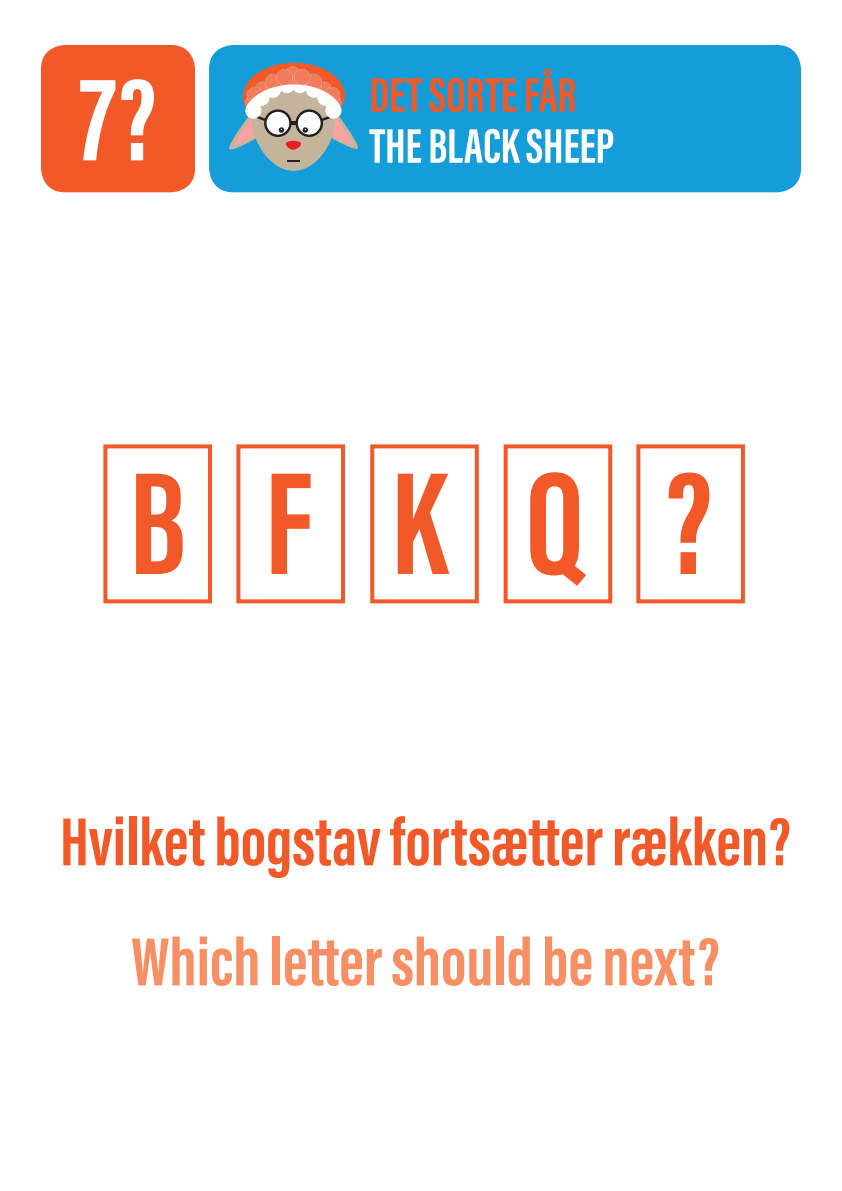
<style>
.page{position:relative;width:842px;height:1191px;background:#fff}
.page>*{position:absolute;margin:0;border:0;box-sizing:border-box;transform-origin:0 0}
.t1{font:700 150px "Acumin Pro Extra Cond";color:#f15929}
.t2{font:700 120px "Acumin Pro Extra Cond";color:#fff}
.t3{font:700 70px "Acumin Pro Extra Cond";color:#f15929}
.t4{font:700 70px "Acumin Pro Extra Cond";color:#f68f63}
.t5{font:700 50px "Acumin Pro Extra Cond";color:#fff}
.t6{font:700 50px "Acumin Pro Extra Cond";color:#f15929}
</style>
<div class="page">
<div style="left:41px;top:45px;width:154px;height:147px;background:#f15929;border-radius:24px"></div>
<div style="left:209px;top:45px;width:592px;height:147px;background:#149dd9;border-radius:24px"></div>
<svg style="left:252px;top:83px;width:83px;height:88px"></svg>
<svg style="left:229px;top:63px;width:129px;height:90px"></svg>
<svg style="left:287px;top:160px;width:13px;height:1px"></svg>
<div style="left:103px;top:444px;width:109px;height:159px;border:4px solid #f15929"></div>
<div style="left:236px;top:444px;width:109px;height:159px;border:4px solid #f15929"></div>
<div style="left:370px;top:444px;width:109px;height:159px;border:4px solid #f15929"></div>
<div style="left:504px;top:444px;width:108px;height:159px;border:4px solid #f15929"></div>
<div style="left:636px;top:444px;width:109px;height:159px;border:4px solid #f15929"></div>
<h2 class="t2" style="left:79px;top:46px;width:79px">7?</h2>
<p class="t6" style="left:369px;top:64px;width:208px">DET SORTE FÅR</p>
<p class="t5" style="left:369px;top:115px;width:246px">THE BLACK SHEEP</p>
<h1 class="t1" style="left:129px;top:431px;width:585px">B F K Q ?</h1>
<p class="t3" style="left:60px;top:798px;width:732px">Hvilket bogstav fortsætter rækken?</p>
<p class="t4" style="left:131px;top:918px;width:590px">Which letter should be next?</p>
</div>
